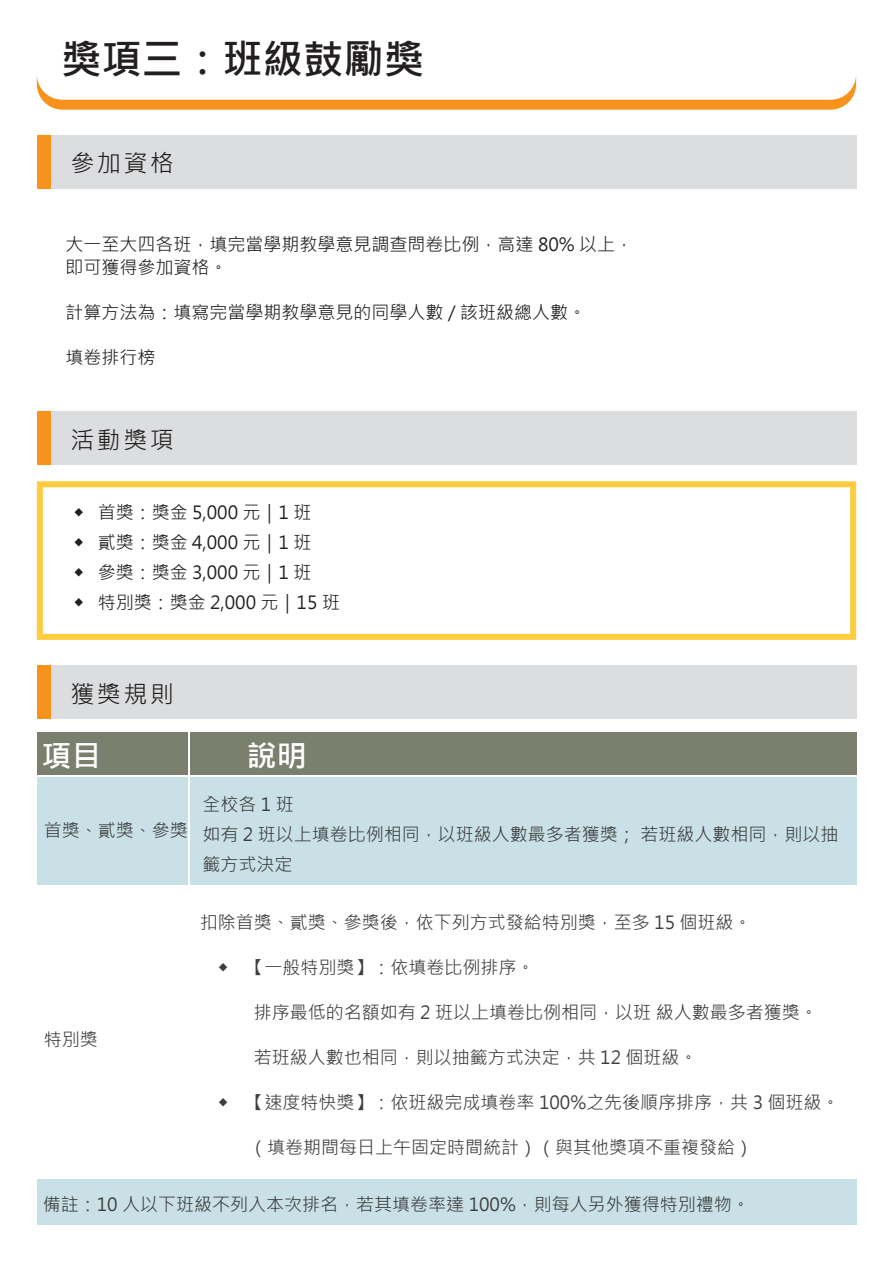
<style>
.page{position:relative;width:893px;height:1263px;background:#fff}
.page>*{position:absolute;margin:0;border:0;box-sizing:border-box;transform-origin:0 0}
.t1{font:700 40.35px "Microsoft Jheng Hei";color:#231f20}
.t2{font:700 30px "Microsoft Jheng Hei";color:#fff}
.t3{font:24px "Microsoft Jheng Hei";letter-spacing:.1em;color:#231f20}
.t4{font:18px/30px "Microsoft Jheng Hei";color:#3e3e3f}
.t5{font:18px/22.5px "Microsoft Jheng Hei";color:#231f20}
</style>
<div class="page">
<svg style="left:37px;top:77px;width:819px;height:33px"></svg>
<div style="left:37px;top:135px;width:819px;height:53px;background:#dcdddf"></div>
<div style="left:37px;top:135px;width:14px;height:53px;background:#f7931d"></div>
<div style="left:37px;top:412px;width:819px;height:53px;background:#dcdddf"></div>
<div style="left:37px;top:412px;width:14px;height:53px;background:#f7931d"></div>
<div style="left:37px;top:666px;width:819px;height:53px;background:#dcdddf"></div>
<div style="left:37px;top:666px;width:14px;height:53px;background:#f7931d"></div>
<svg style="left:37px;top:481px;width:819px;height:159px"></svg>
<div style="left:37px;top:732px;width:150px;height:43px;background:#7b7f6d"></div>
<div style="left:190px;top:732px;width:666px;height:43px;background:#7b7f6d"></div>
<div style="left:37px;top:777px;width:150px;height:108px;background:#c9e1e6"></div>
<div style="left:190px;top:777px;width:666px;height:108px;background:#c9e1e6"></div>
<div style="left:37px;top:1180px;width:819px;height:45px;background:#c9e1e6"></div>
<h1 class="t1" style="left:61px;top:34px;width:364px">獎項三：班級鼓勵獎</h1>
<h3 class="t3" style="left:71px;top:148px;width:105px">參加資格</h3>
<p class="t5" style="left:66px;top:233px;width:569px">大一至大四各班，填完當學期教學意見調查問卷比例，高達 80% 以上，即可獲得參加資格。</p>
<p class="t5" style="left:66px;top:301px;width:522px">計算方法為：填寫完當學期教學意見的同學人數 / 該班級總人數。</p>
<p class="t5" style="left:66px;top:346px;width:92px">填卷排行榜</p>
<h3 class="t3" style="left:71px;top:425px;width:105px">活動獎項</h3>
<p class="t5" style="left:73px;top:501px;width:240px">◆ 首獎：獎金 5,000 元｜1 班</p>
<p class="t5" style="left:73px;top:531px;width:240px">◆ 貳獎：獎金 4,000 元｜1 班</p>
<p class="t5" style="left:73px;top:561px;width:240px">◆ 參獎：獎金 3,000 元｜1 班</p>
<p class="t5" style="left:73px;top:591px;width:268px">◆ 特別獎：獎金 2,000 元｜15 班</p>
<h3 class="t3" style="left:71px;top:679px;width:105px">獲獎規則</h3>
<h2 class="t2" style="left:41px;top:737px;width:61px">項目</h2>
<h2 class="t2" style="left:247px;top:737px;width:61px">說明</h2>
<p class="t4" style="left:202px;top:789px;width:637px">全校各 1 班<br>如有 2 班以上填卷比例相同，以班級人數最多者獲獎； 若班級人數相同，則以抽籤方式決定</p>
<p class="t4" style="left:44px;top:815px;width:145px">首獎、貳獎、參獎</p>
<p class="t4" style="left:44px;top:1024px;width:55px">特別獎</p>
<p class="t4" style="left:200px;top:907px;width:553px">扣除首獎、貳獎、參獎後，依下列方式發給特別獎，至多 15 個班級。</p>
<p class="t4" style="left:218px;top:952px;width:318px">◆ 【一般特別獎】：依填卷比例排序。</p>
<p class="t4" style="left:254px;top:997px;width:565px">排序最低的名額如有 2 班以上填卷比例相同，以班 級人數最多者獲獎。</p>
<p class="t4" style="left:254px;top:1042px;width:445px">若班級人數也相同，則以抽籤方式決定，共 12 個班級。</p>
<p class="t4" style="left:218px;top:1087px;width:623px">◆ 【速度特快獎】：依班級完成填卷率 100%之先後順序排序，共 3 個班級。</p>
<p class="t4" style="left:249px;top:1132px;width:505px">（填卷期間每日上午固定時間統計）（與其他獎項不重複發給）</p>
<p class="t4" style="left:43px;top:1189px;width:709px">備註：10 人以下班級不列入本次排名，若其填卷率達 100%，則每人另外獲得特別禮物。</p>
</div>
